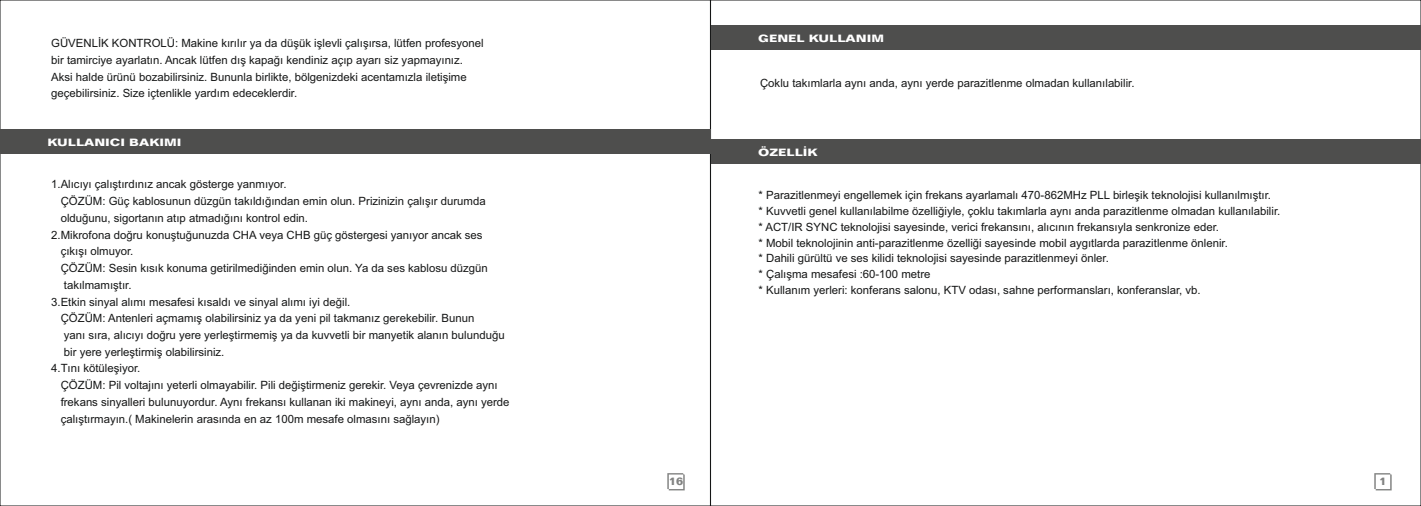
<style>
.page{position:relative;width:1421px;height:506px;background:#fff}
.page>*{position:absolute;margin:0;border:0;box-sizing:border-box;transform-origin:0 0}
.t1{font:11.38px/15.9px "Arial";color:#151616}
.t2{font:700 11.03px "Folio BT";color:#818281}
.t3{font:700 10.33px "Folio BT";color:#fff;scale:1.24 1}
</style>
<div class="page">
<svg style="left:1374px;top:473px;width:17px;height:17px"></svg>
<div style="left:710px;top:26px;width:710px;height:24px;background:#4e4e4d"></div>
<div style="left:710px;top:139px;width:710px;height:24px;background:#4e4e4d"></div>
<svg style="left:667px;top:473px;width:17px;height:17px"></svg>
<div style="left:0;top:130px;width:710px;height:24px;background:#4e4e4d"></div>
<p class="t1" style="left:51px;top:36px;width:434px;line-height:16.8px">GÜVENLİK KONTROLÜ: Makine kırılır ya da düşük işlevli çalışırsa, lütfen profesyonel bir tamirciye ayarlatın. Ancak lütfen dış kapağı kendiniz açıp ayarı siz yapmayınız.<br>Aksi halde ürünü bozabilirsiniz. Bununla birlikte, bölgenizdeki acentamızla iletişime geçebilirsiniz. Size içtenlikle yardım edeceklerdir.</p>
<p class="t3" style="left:48px;top:139px;width:109px">KULLANICI BAKIMI</p>
<p class="t1" style="left:51px;top:177px;width:237px">1.Alıcıyı çalıştırdınız ancak gösterge yanmıyor.</p>
<p class="t1" style="left:61px;top:194px;width:426px">ÇÖZÜM: Güç kablosunun düzgün takıldığından emin olun. Prizinizin çalışır durumda</p>
<p class="t1" style="left:61px;top:211px;width:249px">olduğunu, sigortanın atıp atmadığını kontrol edin.</p>
<p class="t1" style="left:51px;top:228px;width:433px">2.Mikrofona doğru konuştuğunuzda CHA veya CHB güç göstergesi yanıyor ancak ses</p>
<p class="t1" style="left:61px;top:244px;width:74px">çıkışı olmuyor.</p>
<p class="t1" style="left:61px;top:261px;width:428px">ÇÖZÜM: Sesin kısık konuma getirilmediğinden emin olun. Ya da ses kablosu düzgün</p>
<p class="t1" style="left:64px;top:278px;width:69px">takılmamıştır.</p>
<p class="t1" style="left:51px;top:295px;width:301px">3.Etkin sinyal alımı mesafesi kısaldı ve sinyal alımı iyi değil.</p>
<p class="t1" style="left:61px;top:311px;width:415px">ÇÖZÜM: Antenleri açmamış olabilirsiniz ya da yeni pil takmanız gerekebilir. Bunun</p>
<p class="t1" style="left:64px;top:328px;width:442px">yanı sıra, alıcıyı doğru yere yerleştirmemiş ya da kuvvetli bir manyetik alanın bulunduğu</p>
<p class="t1" style="left:64px;top:345px;width:162px">bir yere yerleştirmiş olabilirsiniz.</p>
<p class="t1" style="left:51px;top:362px;width:91px">4.Tını kötüleşiyor.</p>
<p class="t1" style="left:61px;top:378px;width:438px">ÇÖZÜM: Pil voltajını yeterli olmayabilir. Pili değiştirmeniz gerekir. Veya çevrenizde aynı</p>
<p class="t1" style="left:61px;top:395px;width:450px">frekans sinyalleri bulunuyordur. Aynı frekansı kullanan iki makineyi, aynı anda, aynı yerde</p>
<p class="t1" style="left:61px;top:412px;width:380px">çalıştırmayın.( Makinelerin arasında en az 100m mesafe olmasını sağlayın)</p>
<p class="t2" style="left:669px;top:477px;width:16px">16</p>
<p class="t3" style="left:758px;top:35px;width:103px">GENEL KULLANIM</p>
<p class="t1" style="left:760px;top:76px;width:376px">Çoklu takımlarla aynı anda, aynı yerde parazitlenme olmadan kullanılabilir.</p>
<p class="t3" style="left:758px;top:148px;width:49px">ÖZELLİK</p>
<p class="t1" style="left:758px;top:188px;width:523px">* Parazitlenmeyi engellemek için frekans ayarlamalı 470-862MHz PLL birleşik teknolojisi kullanılmıştır.<br>* Kuvvetli genel kullanılabilme özelliğiyle, çoklu takımlarla aynı anda parazitlenme olmadan kullanılabilir. * ACT/IR SYNC teknolojisi sayesinde, verici frekansını, alıcının frekansıyla senkronize eder.<br>* Mobil teknolojinin anti-parazitlenme özelliği sayesinde mobil aygıtlarda parazitlenme önlenir.<br>* Dahili gürültü ve ses kilidi teknolojisi sayesinde parazitlenmeyi önler.<br>* Çalışma mesafesi :60-100 metre<br>* Kullanım yerleri: konferans salonu, KTV odası, sahne performansları, konferanslar, vb.</p>
<p class="t2" style="left:1379px;top:477px;width:9px">1</p>
</div>
